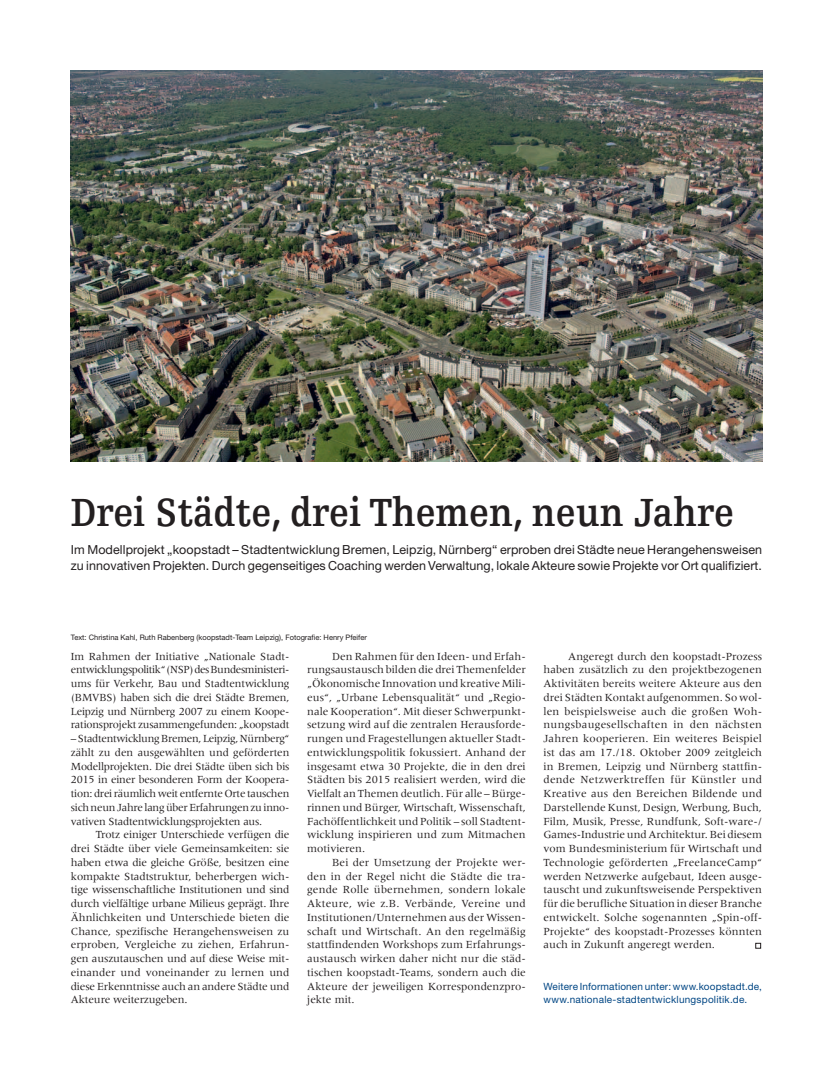
<style>
.page{position:relative;width:833px;height:1074px;background:#fff}
.page>*{position:absolute;margin:0;border:0;box-sizing:border-box;transform-origin:0 0}
.t1{font:700 41.5px "Egyptienne F";letter-spacing:.01em;color:#231f20;scale:.85 1}
.t2{font:12.5px/16.2px "Helvetica Neue";letter-spacing:.005em;color:#231f20}
.t3{font:11.25px/13.8px "Meridien";letter-spacing:-.01em;color:#231f20;text-align:justify}
.t4{font:10px/13.8px "Helvetica Neue";letter-spacing:.02em;color:#004684}
.t5{font:7.5px "Helvetica Neue";color:#231f20}
</style>
<div class="page">
<img style="left:71px;top:71px;width:691px;height:390px">
<svg style="left:755px;top:943px;width:6px;height:5px"></svg>
<h1 class="t1" style="left:71px;top:496px;width:781px">Drei Städte, drei Themen, neun Jahre</h1>
<p class="t2" style="left:71px;top:542px;width:692px">Im Modellprojekt „koopstadt – Stadtentwicklung Bremen, Leipzig, Nürnberg“ erproben drei Städte neue Herangehensweisen zu innovativen Projekten. Durch gegenseitiges Coaching werden Verwaltung, lokale Akteure sowie Projekte vor Ort qualifiziert.</p>
<p class="t5" style="left:71px;top:635px;width:298px">Text: Christina Kahl, Ruth Rabenberg (koopstadt-Team Leipzig), Fotografie: Henry Pfeifer</p>
<p class="t3" style="left:71px;top:650px;width:220px">Im Rahmen der Initiative „Nationale Stadt&shy;entwicklungspolitik“ (NSP) des Bundesministeri&shy;ums für Verkehr, Bau und Stadtentwicklung (BMVBS) haben sich die drei Städte Bremen, Leipzig und Nürnberg 2007 zu einem Koope&shy;rationsprojekt zusammengefunden: „koopstadt</p>
<p class="t3" style="left:71px;top:732px;width:220px">– Stadtentwicklung Bremen, Leipzig, Nürnberg“ zählt zu den ausgewählten und geförderten Modellprojekten. Die drei Städte üben sich bis 2015 in einer besonderen Form der Koopera&shy;tion: drei räumlich weit entfernte Orte tauschen sich neun Jahre lang über Erfahrungen zu inno&shy;vativen Stadtentwicklungsprojekten aus.</p>
<p class="t3" style="left:71px;top:828px;width:220px;text-indent:25px">Trotz einiger Unterschiede verfügen die drei Städte über viele Gemeinsamkeiten: sie haben etwa die gleiche Größe, besitzen eine kompakte Stadtstruktur, beherbergen wich&shy;tige wissenschaftliche Institutionen und sind durch vielfältige urbane Milieus geprägt. Ihre Ähnlichkeiten und Unterschiede bieten die Chance, spezifische Herangehensweisen zu erproben, Vergleiche zu ziehen, Erfahrun&shy;gen auszutauschen und auf diese Weise mit&shy;einander und voneinander zu lernen und diese Erkenntnisse auch an andere Städte und Akteure weiterzugeben.</p>
<p class="t3" style="left:307px;top:650px;width:220px;text-indent:25px">Den Rahmen für den Ideen- und Erfah&shy;rungsaustausch bilden die drei Themen fel der „Ökonomische Innovation und kreative Mili&shy;eus“, „Urbane Lebensqualität“ und „Regio&shy;nale Kooperation“. Mit dieser Schwerpunkt&shy;setzung wird auf die zentralen Herausforde&shy;rungen und Fragestellungen aktueller Stadt&shy;entwicklungspolitik fokussiert. Anhand der insgesamt etwa 30 Projekte, die in den drei Städten bis 2015 realisiert werden, wird die Vielfalt an Themen deutlich. Für alle – Bürge&shy;rinnen und Bürger, Wirtschaft, Wissenschaft, Fachöffentlichkeit und Politik – soll Stadtent&shy;wicklung inspirieren und zum Mitmachen motivieren.</p>
<p class="t3" style="left:307px;top:856px;width:220px;text-indent:25px">Bei der Umsetzung der Projekte wer&shy;den in der Regel nicht die Städte die tra&shy;gende Rolle übernehmen, sondern lokale Akteure, wie z.B. Verbände, Vereine und Ins titutionen/Unternehmen aus der Wissen&shy;schaft und Wirtschaft. An den regelmäßig statt findenden Workshops zum Erfahrungs&shy;austausch wirken daher nicht nur die städ&shy;tischen koopstadt-Teams, sondern auch die Akteure der jeweiligen Korrespondenzpro&shy;jekte mit.</p>
<p class="t3" style="left:543px;top:650px;width:220px;text-indent:25px">Angeregt durch den koopstadt-Prozess haben zusätzlich zu den projektbezogenen Aktivitäten bereits weitere Akteure aus den drei Städten Kontakt aufgenommen. So wol&shy;len beispielsweise auch die großen Woh&shy;nungsbaugesellschaften in den nächsten Jahren kooperieren. Ein weiteres Beispiel ist das am 17./18. Oktober 2009 zeitgleich in Bremen, Leipzig und Nürnberg stattfin&shy;dende Netzwerktreffen für Künstler und Kreative aus den Bereichen Bildende und Darstellende Kunst, Design, Werbung, Buch, Film, Musik, Presse, Rundfunk, Soft-ware-/ Games-Industrie und Architektur. Bei diesem vom Bundesministerium für Wirtschaft und Technologie geförderten „FreelanceCamp“ werden Netzwerke aufgebaut, Ideen ausge&shy;tauscht und zukunftsweisende Perspektiven für die berufliche Situation in dieser Branche entwickelt. Solche sogenannten „Spin-off-Projekte“ des koopstadt-Prozesses könnten auch in Zukunft angeregt werden.</p>
<p class="t4" style="left:543px;top:980px;width:220px">Weitere Informationen unter: www.koopstadt.de, www.nationale-stadtentwicklungspolitik.de.</p>
</div>
